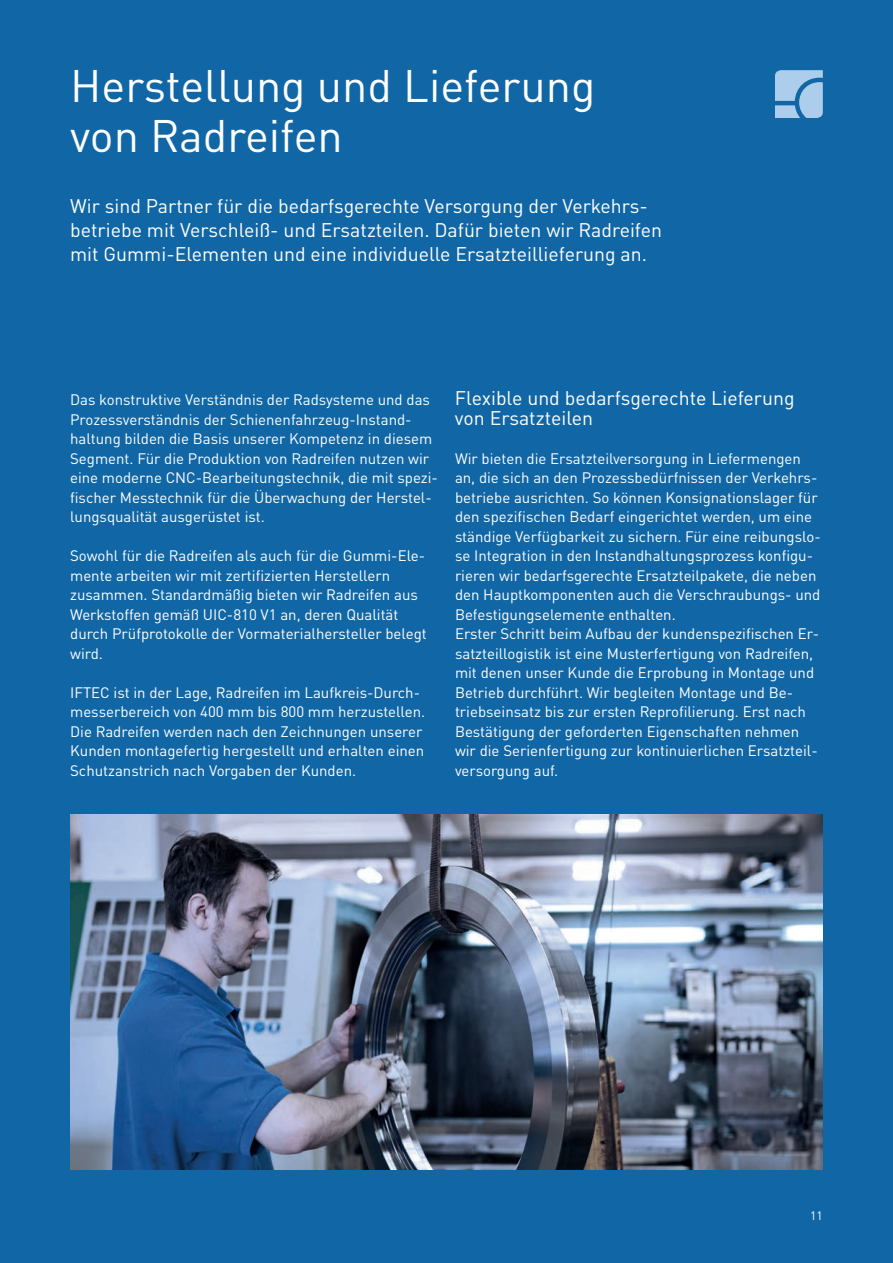
<style>
.page{position:relative;width:893px;height:1263px;background:#1167a6}
.page>*{position:absolute;margin:0;border:0;box-sizing:border-box;transform-origin:0 0}
.t1{font:45px/49.5px "DIN Pro";color:#fff}
.t2{font:19.5px/24px "DIN Pro";color:#fff}
.t3{font:15px/19.5px "DIN Pro";color:#fff}
.t4{font:12px "DIN Pro";color:#fff}
</style>
<div class="page">
<img style="left:70px;top:814px;width:753px;height:355px">
<svg style="left:775px;top:70px;width:48px;height:48px;background:#93bcdf"></svg>
<h1 class="t1" style="left:70px;top:57px;width:527px">Herstellung und Lieferung von Radreifen</h1>
<h2 class="t2" style="left:70px;top:192px;width:593px">Wir sind Partner für die bedarfsgerechte Versorgung der Verkehrs&shy;betriebe mit Verschleiß- und Ersatzteilen. Dafür bieten wir Radreifen mit Gummi-Elementen und eine individuelle Ersatzteillieferung an.</h2>
<p class="t3" style="left:70px;top:388px;width:369px">Das konstruktive Verständnis der Radsysteme und das Prozessverständnis der Schienenfahrzeug-Instand&shy;haltung bilden die Basis unserer Kompetenz in diesem Segment. Für die Produktion von Radreifen nutzen wir eine moderne CNC-Bearbeitungstechnik, die mit spezi&shy;fischer Messtechnik für die Überwachung der Herstel&shy;lungsqualität ausgerüstet ist.</p>
<p class="t3" style="left:70px;top:544px;width:358px">Sowohl für die Radreifen als auch für die Gummi-Ele&shy;mente arbeiten wir mit zertifizierten Herstellern zusammen. Standardmäßig bieten wir Radreifen aus Werkstoffen gemäß UIC-810 V1 an, deren Qualität durch Prüfprotokolle der Vormaterialhersteller belegt wird.</p>
<p class="t3" style="left:70px;top:681px;width:357px">IFTEC ist in der Lage, Radreifen im Laufkreis-Durch&shy;messerbereich von 400 mm bis 800 mm herzustellen.<br>Die Radreifen werden nach den Zeichnungen unserer Kunden montagefertig hergestellt und erhalten einen Schutzanstrich nach Vorgaben der Kunden.</p>
<h2 class="t2" style="left:455px;top:386px;width:341px;line-height:19.5px">Flexible und bedarfsgerechte Lieferung von Ersatzteilen</h2>
<p class="t3" style="left:455px;top:447px;width:367px">Wir bieten die Ersatzteilversorgung in Liefermengen an, die sich an den Prozessbedürfnissen der Verkehrs&shy;betriebe ausrichten. So können Konsignationslager für den spezifischen Bedarf eingerichtet werden, um eine ständige Verfügbarkeit zu sichern. Für eine reibungslo&shy;se Integration in den Instandhaltungsprozess konfigu&shy;rieren wir bedarfsgerechte Ersatzteilpakete, die neben den Hauptkomponenten auch die Verschraubungs- und Befestigungselemente enthalten.<br>Erster Schritt beim Aufbau der kundenspezifischen Er&shy;satzteillogistik ist eine Musterfertigung von Radreifen, mit denen unser Kunde die Erprobung in Montage und Betrieb durchführt. Wir begleiten Montage und Be&shy;triebseinsatz bis zur ersten Reprofilierung. Erst nach Bestätigung der geforderten Eigenschaften nehmen wir die Serienfertigung zur kontinuierlichen Ersatzteil&shy;versorgung auf.</p>
<p class="t4" style="left:810px;top:1207px;width:14px">11</p>
</div>
